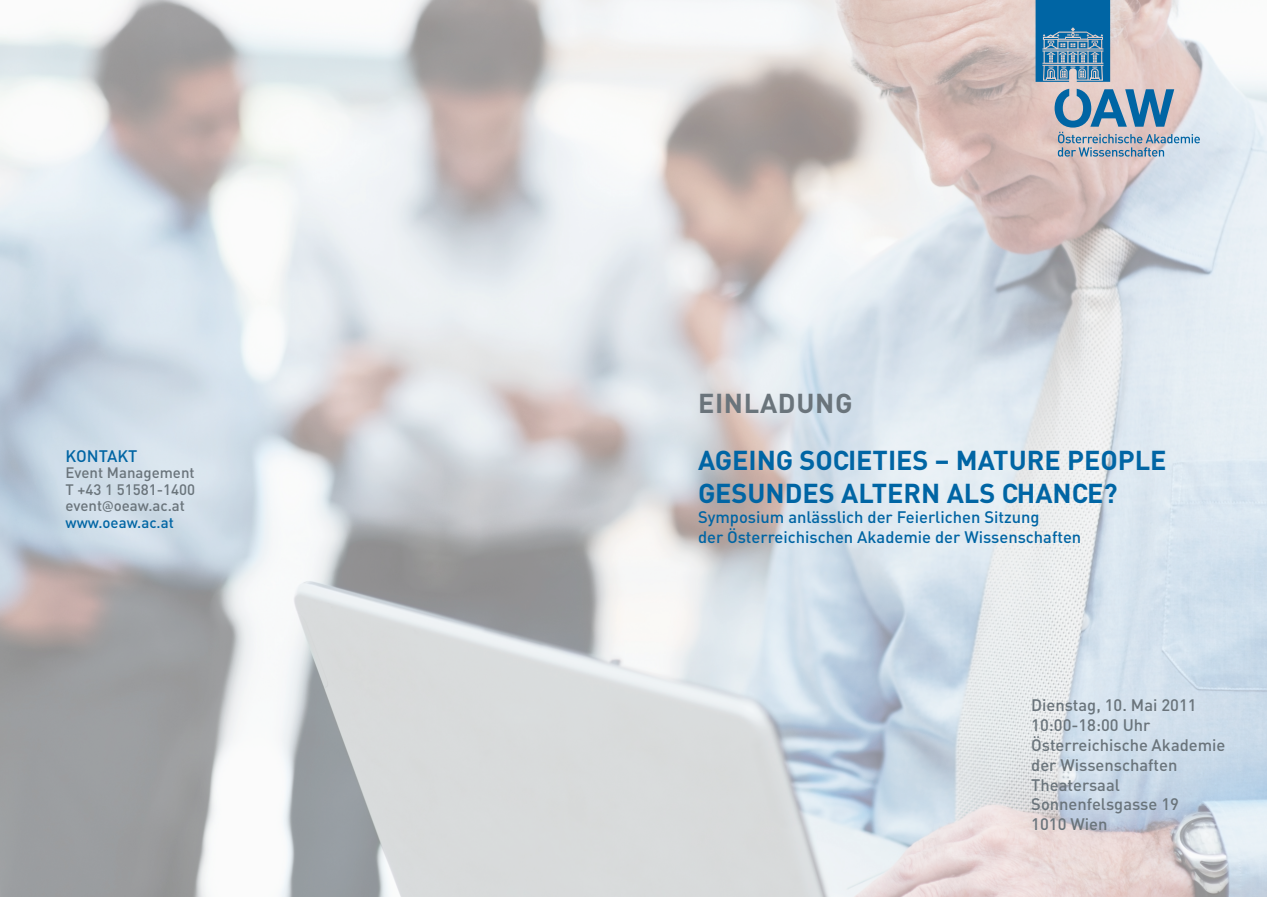
<style>
.page{position:relative;width:1267px;height:897px;background:#fff}
.page>*{position:absolute;margin:0;border:0;box-sizing:border-box;transform-origin:0 0}
.t1{font:700 27px/32.4px "DIN";color:#0065a4}
.t2{font:700 27px "DIN";color:#6a747b}
.t3{font:500 16.5px/19.8px "DIN";color:#6a747b}
.t4{font:500 16.5px/19.8px "DIN";color:#0065a4}
.t5{font:500 15px/16.5px "DIN";color:#6a747b}
.s1{font-family:"Trebuchet MS";font-weight:400}
.s2{color:#0065a4}
</style>
<div class="page">
<img style="left:0;top:0;width:1266px;height:896px">
<svg style="left:1035px;top:0;width:75px;height:82px;background:#347dac"></svg>
<svg style="left:1054px;top:89px;width:145px;height:68px;background:#9aacbe"></svg>
<p class="t4" style="left:66px;top:445px;width:73px">KONTAKT</p>
<p class="t5" style="left:66px;top:464px;width:131px">Event Management<br>T +43 1 51581-1400 event<span class="s1">@</span>oeaw.ac.at <span class="s2">www.oeaw.ac.at</span></p>
<h1 class="t2" style="left:698px;top:384px;width:99px">EINLADUNG</h1>
<h1 class="t1" style="left:698px;top:443px;width:470px">AGEING SOCIETIES – MATURE PEOPLE<br>GESUNDES ALTERN ALS CHANCE?</h1>
<p class="t4" style="left:698px;top:506px;width:385px">Symposium anlässlich der Feierlichen Sitzung<br>der Österreichischen Akademie der Wissenschaften</p>
<p class="t3" style="left:1031px;top:694px;width:196px">Dienstag, 10. Mai 2011<br>10:00-18:00 Uhr<br>Österreichische Akademie der Wissenschaften<br>Theatersaal<br>Sonnenfelsgasse 19<br>1010 Wien</p>
</div>
